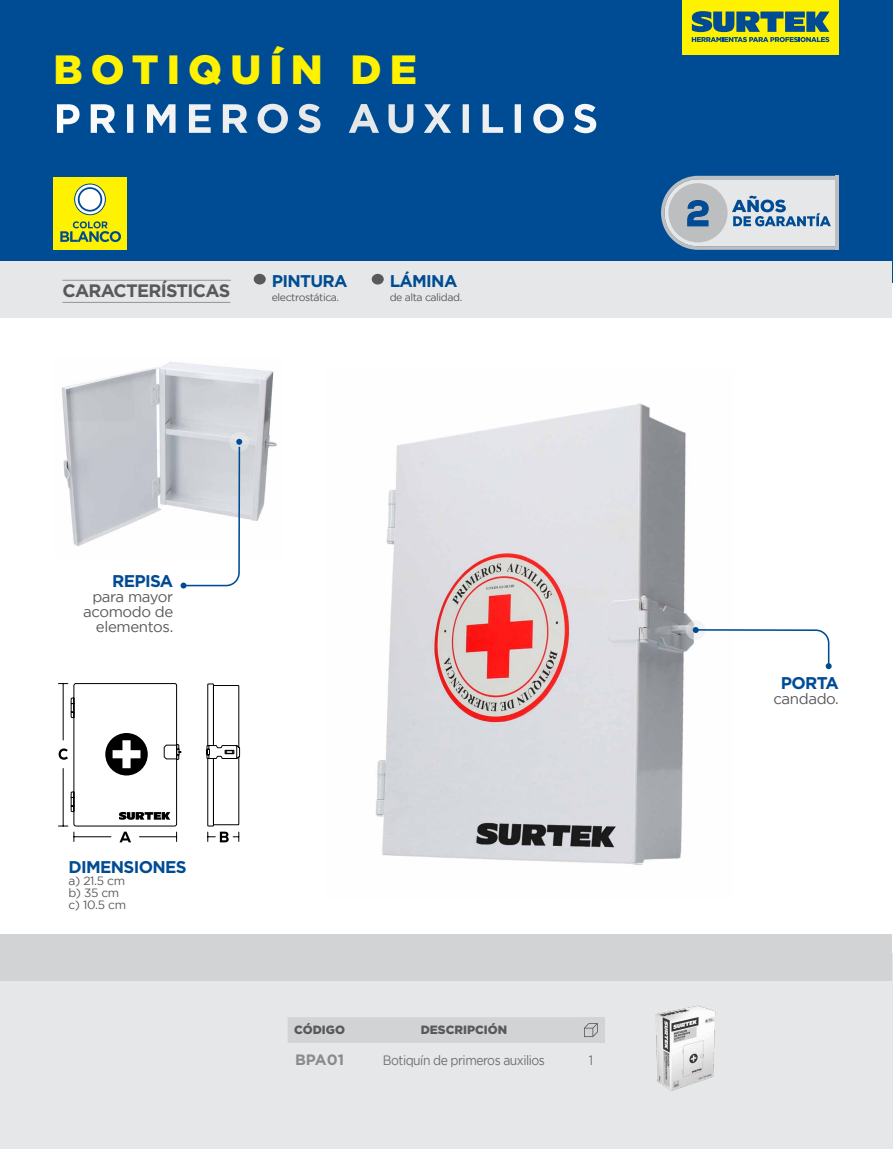
<style>
.page{position:relative;width:893px;height:1149px;background:#fff}
.page>*{position:absolute;margin:0;border:0;box-sizing:border-box;transform-origin:0 0}
.t1{font:700 40.8px "Gotham";letter-spacing:.16em;color:#fff}
.t2{font:900 40.8px "Gotham";letter-spacing:.2em;color:#fff200}
.t3{font:700 18px "Gotham";letter-spacing:-.04em;color:#58595b}
.t4{font:700 16.95px "Gotham";letter-spacing:-.04em;color:#004c94}
.t5{font:15px/15px "Gotham";letter-spacing:-.025em;color:#58595b;text-align:right}
.t6{font:700 15px "Gotham";letter-spacing:-.005em;color:#888a8d}
.t7{font:13.5px "Gotham";letter-spacing:-.04em;color:#6d6e71;scale:.9 1}
.t8{font:12px/12px "Gotham";letter-spacing:-.025em;color:#58595b}
.t9{font:900 12px "Gotham";color:#58595b}
.t10{font:10.5px "Gotham";letter-spacing:-.04em;color:#58595b}
</style>
<div class="page">
<div style="left:0;top:0;width:893px;height:283px;background:#004c94"></div>
<div style="left:682px;top:0;width:157px;height:55px;background:#fff200"></div>
<svg style="left:692px;top:11px;width:137px;height:31px"></svg>
<div style="left:0;top:262px;width:892px;height:56px;background:#e6e7e8"></div>
<div style="left:0;top:933px;width:892px;height:48px;background:#d1d3d4"></div>
<div style="left:0;top:981px;width:892px;height:167px;background:#e6e7e8"></div>
<div style="left:254px;top:274px;width:12px;height:10px;background:#58595b;border-radius:50%"></div>
<div style="left:372px;top:274px;width:12px;height:10px;background:#58595b;border-radius:50%"></div>
<div style="left:288px;top:1017px;width:288px;height:25px;background:#d1d3d4"></div>
<div style="left:576px;top:1016px;width:29px;height:26px;background:#d1d3d4"></div>
<svg style="left:584px;top:1023px;width:14px;height:13px"></svg>
<img style="left:375px;top:403px;width:318px;height:462px">
<svg style="left:661px;top:176px;width:174px;height:74px;background:#b4c2cf"></svg>
<hr style="left:835px;top:176px;width:4px;height:74px;background:#bcbec0">
<svg style="left:686px;top:620px;width:20px;height:19px"></svg>
<svg style="left:693px;top:627px;width:139px;height:42px"></svg>
<img style="left:655px;top:1005px;width:61px;height:86px">
<div style="left:54px;top:177px;width:73px;height:73px;background:#fff200"></div>
<svg style="left:60px;top:221px;width:61px;height:21px"></svg>
<svg style="left:74px;top:183px;width:32px;height:32px"></svg>
<div style="left:80px;top:189px;width:20px;height:21px;background:#fff;border-radius:50%"></div>
<img style="left:61px;top:362px;width:216px;height:185px">
<div style="left:229px;top:432px;width:20px;height:19px;background:#e0e2e5;border-radius:50%"></div>
<svg style="left:181px;top:438px;width:61px;height:150px"></svg>
<svg style="left:206px;top:683px;width:34px;height:159px"></svg>
<svg style="left:58px;top:683px;width:124px;height:159px"></svg>
<hr style="left:63px;top:280px;width:168px;height:1px;background:#939598">
<hr style="left:63px;top:302px;width:167px;height:1px;background:#939598">
<h1 class="t2" style="left:54px;top:46px;width:365px">BOTIQUÍN DE</h1>
<h1 class="t1" style="left:54px;top:95px;width:546px">PRIMEROS AUXILIOS</h1>
<p class="t3" style="left:63px;top:280px;width:169px">CARACTERÍSTICAS</p>
<p class="t4" style="left:272px;top:271px;width:77px">PINTURA</p>
<p class="t10" style="left:272px;top:291px;width:69px">electrostática.</p>
<p class="t4" style="left:390px;top:271px;width:69px">LÁMINA</p>
<p class="t10" style="left:390px;top:291px;width:74px">de alta calidad.</p>
<p class="t4" style="left:112px;top:571px;width:63px">REPISA</p>
<p class="t5" style="left:83px;top:588px;width:92px">para mayor acomodo de elementos.</p>
<p class="t4" style="left:69px;top:857px;width:120px">DIMENSIONES</p>
<p class="t8" style="left:69px;top:874px;width:59px">a) 21.5 cm b) 35 cm c) 10.5 cm</p>
<p class="t9" style="left:294px;top:1022px;width:53px">CÓDIGO</p>
<p class="t9" style="left:421px;top:1022px;width:88px">DESCRIPCIÓN</p>
<p class="t6" style="left:295px;top:1050px;width:50px">BPA01</p>
<p class="t7" style="left:383px;top:1052px;width:182px">Botiquín de primeros auxilios</p>
<p class="t7" style="left:589px;top:1052px;width:6px">1</p>
<p class="t4" style="left:781px;top:673px;width:60px">PORTA</p>
<p class="t5" style="left:773px;top:691px;width:67px">candado.</p>
</div>
